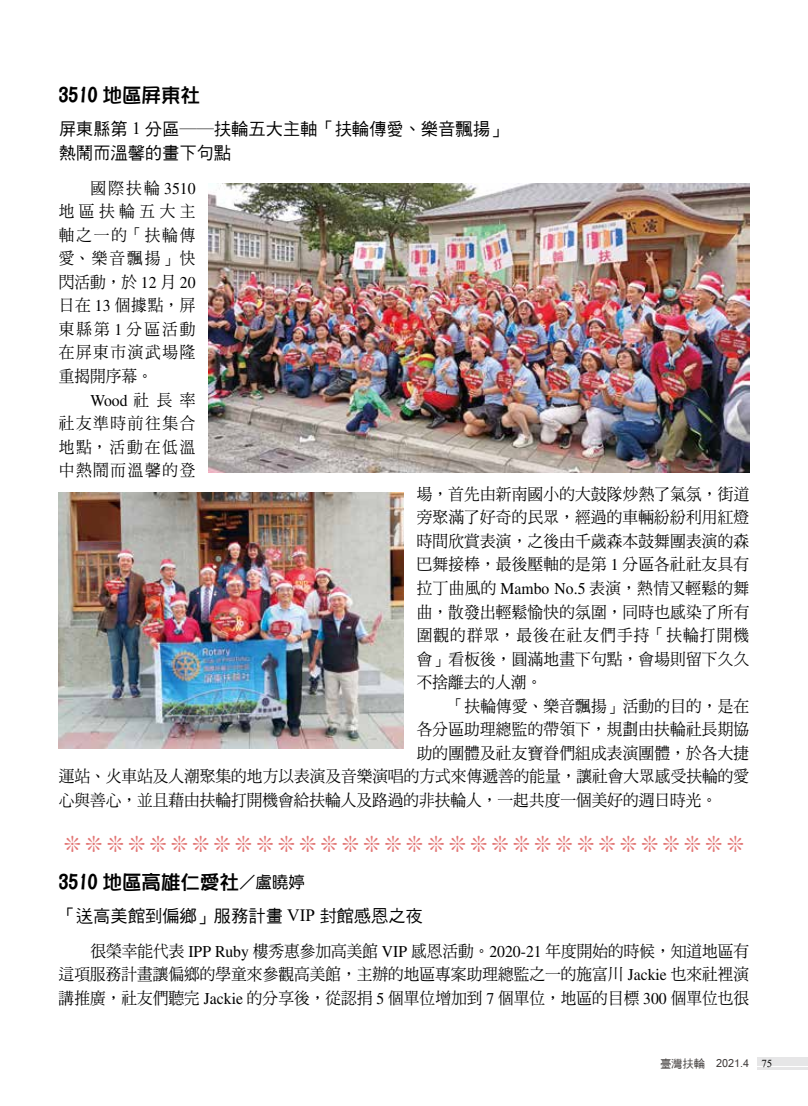
<style>
.page{position:relative;width:808px;height:1106px;background:#fff}
.page>*{position:absolute;margin:0;border:0;box-sizing:border-box;transform-origin:0 0}
.t1{font:22.5px "MS Mincho";color:#e27675;scale:.95 1}
.t2{font:19.5px "DFPOP1 Bd HK BF";color:#000}
.t3{font:17.25px/23.5px "DF Hei Md HK BF";color:#000}
.t4{font:16.5px/23.5px "DF Ming Std W5";letter-spacing:.01em;color:#000;text-align:justify;scale:.95 1}
.t5{font:16.5px "Times LT Std";color:#000;scale:.95 1}
.t6{font:12px "Latha";color:#3f3b3a}
.s1{font-family:"Times New Roman"}
.s2{font-family:"DF Ming Md HK BF"}
.s3{font-family:"Times LT Std"}
.s4{font-family:"DF Ming Std W5"}
.s5{font-family:"DF Hei Std W5";font-size:16.5px}
.s6{font-family:"DF Yuan Std W5";font-size:16.5px}
.s7{font-family:"DF Hei Md HK BF";font-size:11.25px}
.s8{font-family:"Aparajita";font-size:13.5px;color:#000}
</style>
<div class="page">
<div style="left:757px;top:1057px;width:51px;height:9px;background:#e6e6e7"></div>
<hr style="left:757px;top:1067px;width:51px;height:2px;background:#e6e6e7">
<img style="left:208px;top:184px;width:541px;height:288px">
<img style="left:58px;top:492px;width:346px;height:256px">
<p class="t2" style="left:59px;top:85px;width:143px">3510 地區屏東社</p>
<p class="t3" style="left:59px;top:117px;width:450px">屏東縣第 <span class="s1">1</span> 分區<span class="s2">──</span>扶輪五大主軸「扶輪傳愛、樂音飄揚」熱鬧而溫馨的畫下句點</p>
<p class="t4" style="left:59px;top:175px;width:146px;text-indent:32px">國際扶輪 <span class="s3">3510</span>地區扶輪五大主軸之一的「扶輪傳愛、樂音飄揚」快閃活動，於 <span class="s3">12</span> 月 <span class="s3">20</span>日在 <span class="s3">13</span> 個據點，屏東縣第 <span class="s3">1</span> 分區活動在屏東市演武場隆重揭開序幕。</p>
<p class="t5" style="left:91px;top:391px;width:112px">Wood <span class="s4">社長率</span></p>
<p class="t4" style="left:59px;top:411px;width:146px">社友準時前往集合地點，活動在低溫中熱鬧而溫馨的登</p>
<p class="t4" style="left:417px;top:482px;width:352px">場，首先由新南國小的大鼓隊炒熱了氣氛，街道旁聚滿了好奇的民眾，經過的車輛紛紛利用紅燈時間欣賞表演，之後由千歲森本鼓舞團表演的森巴舞接棒，最後壓軸的是第 <span class="s3">1</span> 分區各社社友具有拉丁曲風的 <span class="s3">Mambo No.5</span> 表演，熱情又輕鬆的舞曲，散發出輕鬆愉快的氛圍，同時也感染了所有圍觀的群眾，最後在社友們手持「扶輪打開機會」看板後，圓滿地畫下句點，會場則留下久久不捨離去的人潮。</p>
<p class="t4" style="left:449px;top:693px;width:318px">「扶輪傳愛、樂音飄揚」活動的目的，是在</p>
<p class="t4" style="left:417px;top:717px;width:351px">各分區助理總監的帶領下，規劃由扶輪社長期協</p>
<p class="t4" style="left:417px;top:741px;width:351px">助的團體及社友寶眷們組成表演團體，於各大捷</p>
<p class="t4" style="left:59px;top:764px;width:728px">運站、火車站及人潮聚集的地方以表演及音樂演唱的方式來傳遞善的能量，讓社會大眾感受扶輪的愛</p>
<p class="t4" style="left:59px;top:788px;width:695px">心與善心，並且藉由扶輪打開機會給扶輪人及路過的非扶輪人，一起共度一個美好的週日時光。</p>
<h1 class="t1" style="left:62px;top:832px;width:721px">❊❊❊❊❊❊❊❊❊❊❊❊❊❊❊❊❊❊❊❊❊❊❊❊❊❊❊❊❊❊❊❊</h1>
<p class="t2" style="left:59px;top:872px;width:248px">3510 地區高雄仁愛社<span class="s5">／</span><span class="s6">盧曉婷</span></p>
<p class="t3" style="left:59px;top:904px;width:366px">「送高美館到偏鄉」服務計畫 <span class="s1">VIP</span> 封館感恩之夜</p>
<p class="t4" style="left:59px;top:938px;width:728px;text-indent:32px">很榮幸能代表 <span class="s3">IPP Ruby</span> 樓秀惠參加高美館 <span class="s3">VIP</span> 感恩活動。<span class="s3">2020-21</span> 年度開始的時候，知道地區有這項服務計畫讓偏鄉的學童來參觀高美館，主辦的地區專案助理總監之一的施富川 <span class="s3">Jackie</span> 也來社裡演講推廣，社友們聽完 <span class="s3">Jackie</span> 的分享後，從認捐 <span class="s3">5</span> 個單位增加到 <span class="s3">7</span> 個單位，地區的目標 <span class="s3">300</span> 個單位也很</p>
<p class="t6" style="left:660px;top:1054px;width:114px"><span class="s7">臺灣扶輪　</span>2021.4 <span class="s8">75</span></p>
</div>
